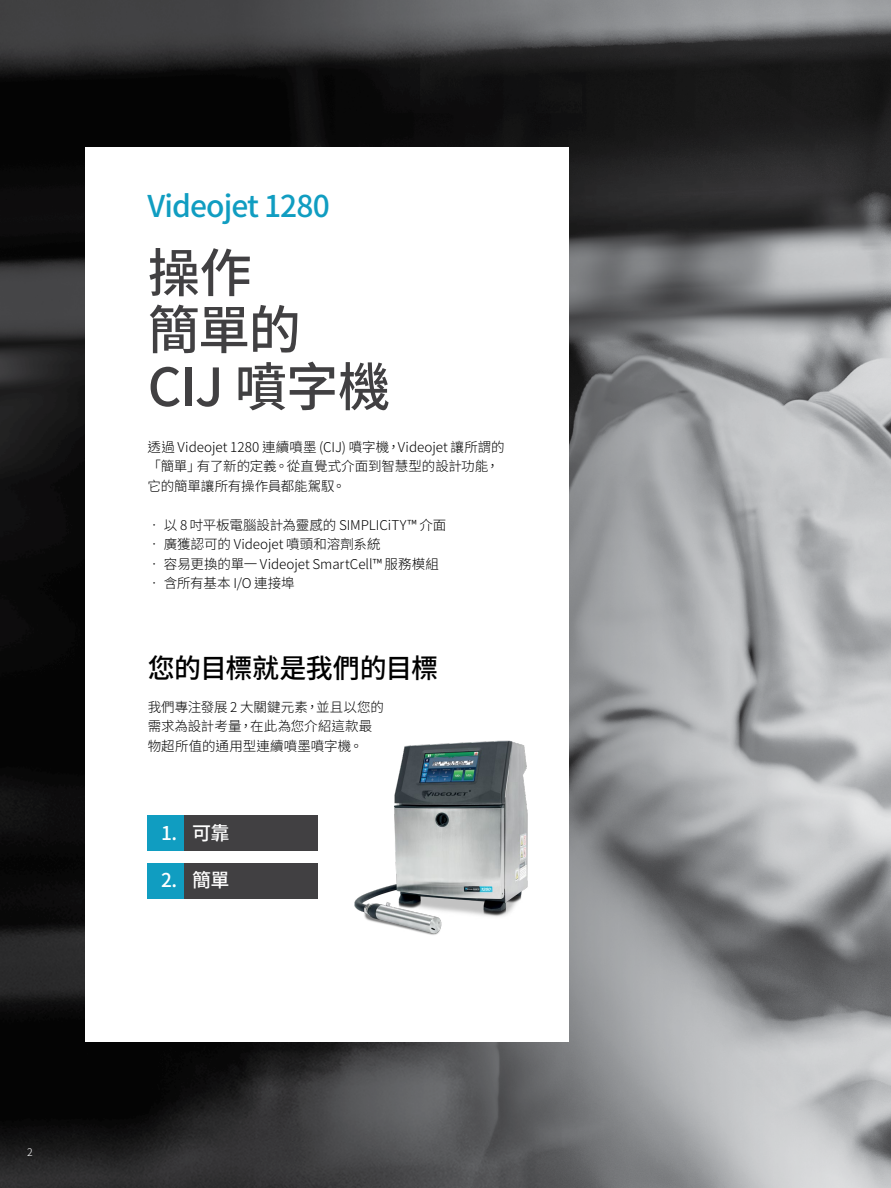
<style>
.page{position:relative;width:891px;height:1188px;background:#fff}
.page>*{position:absolute;margin:0;border:0;box-sizing:border-box;transform-origin:0 0}
.t1{font:500 52.5px/57px "Noto Sans CJ Ktc";letter-spacing:-.025em;color:#414042}
.t2{font:500 30px "Noto Sans CJ Ktc";letter-spacing:-.03em;color:#109dc1}
.t3{font:500 27px "Noto Sans CJ Ktc";letter-spacing:-.02em;color:#000}
.t4{font:500 19.05px "Noto Sans CJ Ktc";color:#fff}
.t5{font:300 13.5px/19.5px "Noto Sans CJ Ktc";letter-spacing:-.005em;color:#000}
.t6{font:300 10.5px "Noto Sans CJ Ktc";color:#fff}
</style>
<div class="page">
<img style="left:0;top:0;width:891px;height:1188px">
<div style="left:85px;top:147px;width:483px;height:894px;background:#fff"></div>
<img style="left:354px;top:740px;width:174px;height:195px">
<div style="left:148px;top:863px;width:36px;height:35px;background:#109dc1"></div>
<div style="left:184px;top:863px;width:134px;height:35px;background:#414042"></div>
<div style="left:148px;top:815px;width:36px;height:36px;background:#109dc1"></div>
<div style="left:184px;top:815px;width:134px;height:36px;background:#414042"></div>
<p class="t6" style="left:27px;top:1147px;width:7px">2</p>
<h2 class="t2" style="left:148px;top:189px;width:184px">Videojet 1280</h2>
<h1 class="t1" style="left:148px;top:245px;width:244px">操作<br>簡單的<br>CIJ 噴字機</h1>
<p class="t5" style="left:148px;top:437px;width:359px">透過 Videojet 1280 連續噴墨 (CIJ) 噴字機，Videojet 讓所謂的「簡單」有了新的定義。從直覺式介面到智慧型的設計功能，它的簡單讓所有操作員都能駕馭。</p>
<p class="t5" style="left:148px;top:515px;width:300px">• 以 8 吋平板電腦設計為靈感的 SIMPLICiTY™ 介面</p>
<p class="t5" style="left:148px;top:535px;width:234px">• 廣獲認可的 Videojet 噴頭和溶劑系統</p>
<p class="t5" style="left:148px;top:554px;width:293px">• 容易更換的單一 Videojet SmartCell™ 服務模組</p>
<p class="t5" style="left:148px;top:574px;width:149px">• 含所有基本 I/O 連接埠</p>
<h3 class="t3" style="left:148px;top:653px;width:292px">您的目標就是我們的目標</h3>
<p class="t5" style="left:148px;top:698px;width:238px">我們專注發展 2 大關鍵元素，並且以您的需求為設計考量，在此為您介紹這款最物超所值的通用型連續噴墨噴字機。</p>
<h3 class="t4" style="left:161px;top:822px;width:70px">1. 可靠</h3>
<h3 class="t4" style="left:161px;top:869px;width:70px">2. 簡單</h3>
</div>
